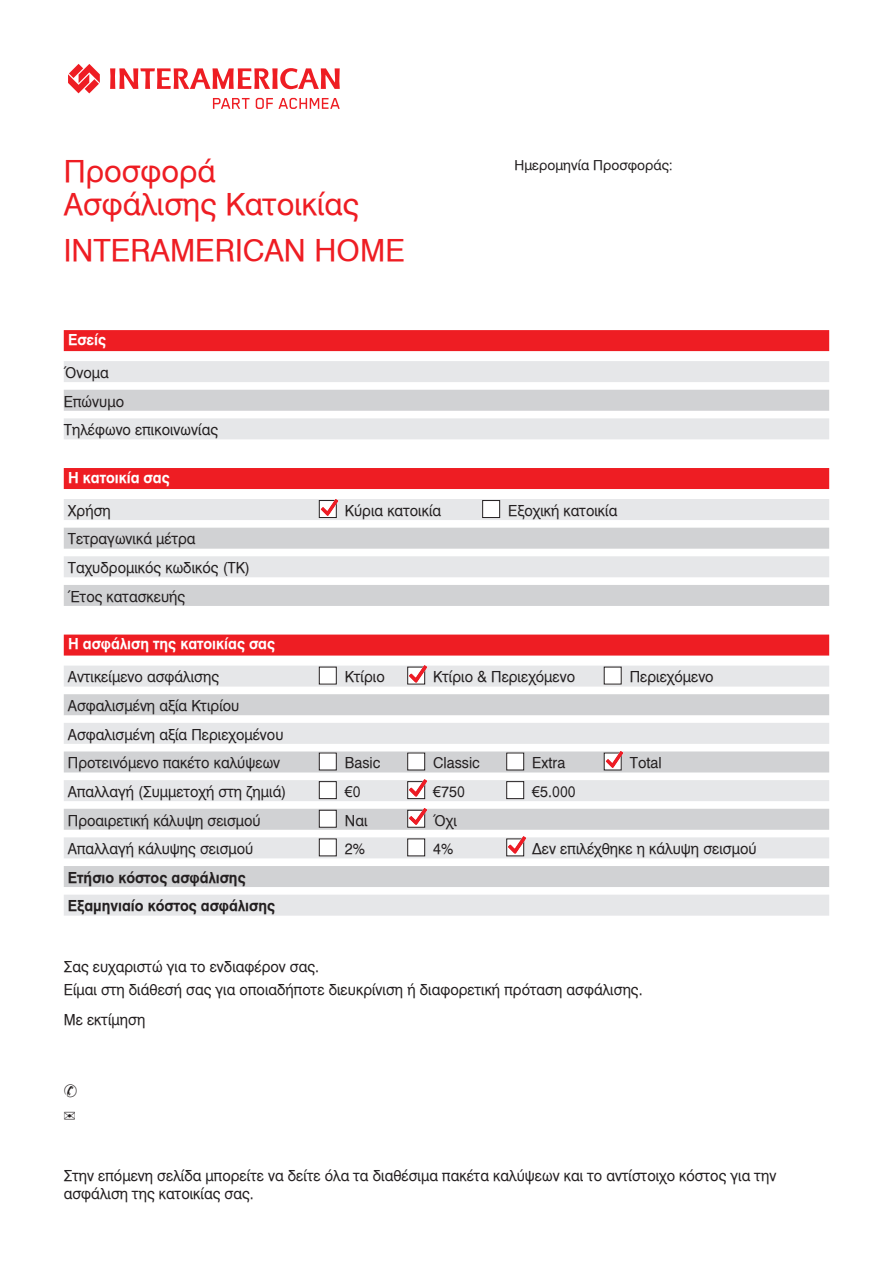
<style>
.page{position:relative;width:893px;height:1263px;background:#fff}
.page>*{position:absolute;margin:0;border:0;box-sizing:border-box;transform-origin:0 0}
.t1{font:30px/33px "UB Helvetica";color:#ee1d23}
.EROTISI_LOYRIDA_10{font:15px "UB Helvetica";color:#231f20;scale:.95 1}
.BODY{font:15px/18px "UB Helvetica";color:#231f20;scale:.95 1}
.EROTISI_LOYRIDA_20{font:15px "UB Helvetica";color:#231f20;scale:.95 1}
.TITLOS-GRAMMI{font:15px "UB Helvetica Bold";color:#fff;scale:.95 1}
.EROTISI_LOYRIDA_10-2{font:15px "UB Helvetica Bold";color:#231f20;scale:.95 1}
.EROTISI_LOYRIDA_20-2{font:15px "UB Helvetica Bold";color:#231f20;scale:.95 1}
.EROTISI_LOYRIDA_10-3{font:15px "Arial";color:#231f20;scale:.95 1}
.t2{font:13.5px "UB Helvetica";color:#231f20}
.s1{font-family:"UB Helvetica"}
.s2{font-family:"Arial"}
</style>
<div class="page">
<div style="left:64px;top:330px;width:765px;height:21px;background:#ee1d23"></div>
<div style="left:64px;top:361px;width:765px;height:21px;background:#e6e7e9"></div>
<div style="left:64px;top:390px;width:765px;height:21px;background:#d1d2d4"></div>
<div style="left:64px;top:418px;width:765px;height:21px;background:#e6e7e9"></div>
<div style="left:64px;top:468px;width:765px;height:21px;background:#ee1d23"></div>
<div style="left:64px;top:499px;width:765px;height:21px;background:#e6e7e9"></div>
<div style="left:64px;top:528px;width:765px;height:21px;background:#d1d2d4"></div>
<div style="left:64px;top:556px;width:765px;height:21px;background:#e6e7e9"></div>
<div style="left:64px;top:585px;width:765px;height:21px;background:#d1d2d4"></div>
<div style="left:64px;top:634px;width:765px;height:21px;background:#ee1d23"></div>
<div style="left:64px;top:666px;width:765px;height:21px;background:#e6e7e9"></div>
<div style="left:64px;top:694px;width:765px;height:21px;background:#d1d2d4"></div>
<div style="left:64px;top:723px;width:765px;height:21px;background:#e6e7e9"></div>
<div style="left:64px;top:751px;width:765px;height:21px;background:#d1d2d4"></div>
<div style="left:64px;top:780px;width:765px;height:21px;background:#e6e7e9"></div>
<div style="left:64px;top:809px;width:765px;height:21px;background:#d1d2d4"></div>
<div style="left:64px;top:837px;width:765px;height:21px;background:#e6e7e9"></div>
<div style="left:64px;top:866px;width:765px;height:21px;background:#d1d2d4"></div>
<div style="left:64px;top:895px;width:765px;height:21px;background:#e6e7e9"></div>
<div style="left:483px;top:500px;width:17px;height:17px;background:#fff"></div>
<div style="left:482px;top:500px;width:18px;height:18px;border:1px solid #231f20"></div>
<div style="left:319px;top:667px;width:17px;height:17px;background:#fff"></div>
<div style="left:319px;top:667px;width:18px;height:17px;border:1px solid #231f20"></div>
<div style="left:604px;top:667px;width:17px;height:17px;background:#fff"></div>
<div style="left:319px;top:753px;width:17px;height:17px;background:#fff"></div>
<div style="left:319px;top:753px;width:18px;height:17px;border:1px solid #231f20"></div>
<div style="left:408px;top:753px;width:17px;height:17px;background:#fff"></div>
<div style="left:407px;top:753px;width:18px;height:17px;border:1px solid #231f20"></div>
<div style="left:507px;top:753px;width:17px;height:17px;background:#fff"></div>
<div style="left:506px;top:753px;width:18px;height:17px;border:1px solid #231f20"></div>
<div style="left:319px;top:782px;width:17px;height:17px;background:#fff"></div>
<div style="left:319px;top:781px;width:18px;height:18px;border:1px solid #231f20"></div>
<div style="left:507px;top:782px;width:17px;height:17px;background:#fff"></div>
<div style="left:506px;top:781px;width:18px;height:18px;border:1px solid #231f20"></div>
<div style="left:319px;top:810px;width:17px;height:17px;background:#fff"></div>
<div style="left:319px;top:810px;width:18px;height:18px;border:1px solid #231f20"></div>
<div style="left:319px;top:839px;width:17px;height:17px;background:#fff"></div>
<div style="left:319px;top:838px;width:18px;height:18px;border:1px solid #231f20"></div>
<div style="left:408px;top:839px;width:17px;height:17px;background:#fff"></div>
<div style="left:407px;top:838px;width:18px;height:18px;border:1px solid #231f20"></div>
<svg style="left:68px;top:64px;width:32px;height:29px"></svg>
<svg style="left:110px;top:68px;width:230px;height:21px"></svg>
<svg style="left:213px;top:98px;width:37px;height:11px"></svg>
<svg style="left:256px;top:98px;width:84px;height:11px"></svg>
<img style="left:318px;top:499px;width:20px;height:19px">
<img style="left:406px;top:665px;width:23px;height:20px">
<img style="left:603px;top:751px;width:23px;height:20px">
<img style="left:407px;top:779px;width:20px;height:20px">
<img style="left:406px;top:808px;width:23px;height:20px">
<img style="left:506px;top:836px;width:20px;height:20px">
<p class="t1" style="left:64px;top:156px;width:297px">Προσφορά<br>Ασφάλισης Κατοικίας</p>
<p class="t1" style="left:64px;top:234px;width:343px">INTERAMERICAN HOME</p>
<p class="t2" style="left:514px;top:157px;width:160px">Ημερομηνία Προσφοράς:</p>
<p class="TITLOS-GRAMMI" style="left:68px;top:331px;width:42px">Εσείς</p>
<p class="EROTISI_LOYRIDA_10" style="left:64px;top:364px;width:49px">Όνομα</p>
<p class="EROTISI_LOYRIDA_20" style="left:64px;top:393px;width:65px">Επώνυμο</p>
<p class="EROTISI_LOYRIDA_10" style="left:64px;top:421px;width:164px">Τηλέφωνο επικοινωνίας</p>
<p class="TITLOS-GRAMMI" style="left:68px;top:469px;width:108px">Η κατοικία σας</p>
<p class="EROTISI_LOYRIDA_10" style="left:68px;top:502px;width:47px">Χρήση</p>
<p class="EROTISI_LOYRIDA_10" style="left:345px;top:502px;width:103px">Κύρια κατοικία</p>
<p class="EROTISI_LOYRIDA_10" style="left:508px;top:502px;width:116px">Εξοχική κατοικία</p>
<p class="EROTISI_LOYRIDA_20" style="left:68px;top:530px;width:136px">Τετραγωνικά μέτρα</p>
<p class="EROTISI_LOYRIDA_10" style="left:68px;top:559px;width:193px">Ταχυδρομικός κωδικός (ΤΚ)</p>
<p class="EROTISI_LOYRIDA_20" style="left:68px;top:588px;width:125px">Έτος κατασκευής</p>
<p class="TITLOS-GRAMMI" style="left:68px;top:635px;width:219px">Η ασφάλιση της κατοικίας σας</p>
<p class="EROTISI_LOYRIDA_10" style="left:68px;top:668px;width:161px">Αντικείμενο ασφάλισης</p>
<p class="EROTISI_LOYRIDA_10" style="left:345px;top:668px;width:43px">Κτίριο</p>
<p class="EROTISI_LOYRIDA_10" style="left:433px;top:668px;width:151px">Κτίριο &amp; Περιεχόμενο</p>
<p class="EROTISI_LOYRIDA_10" style="left:630px;top:668px;width:90px">Περιεχόμενο</p>
<p class="EROTISI_LOYRIDA_20" style="left:68px;top:697px;width:182px">Ασφαλισμένη αξία Κτιρίου</p>
<p class="EROTISI_LOYRIDA_10" style="left:68px;top:726px;width:229px">Ασφαλισμένη αξία Περιεχομένου</p>
<p class="EROTISI_LOYRIDA_20" style="left:68px;top:754px;width:225px">Προτεινόμενο πακέτο καλύψεων</p>
<p class="EROTISI_LOYRIDA_20" style="left:345px;top:754px;width:39px">Basic</p>
<p class="EROTISI_LOYRIDA_20" style="left:433px;top:754px;width:51px">Classic</p>
<p class="EROTISI_LOYRIDA_20" style="left:532px;top:754px;width:36px">Extra</p>
<p class="EROTISI_LOYRIDA_20" style="left:630px;top:754px;width:35px">Total</p>
<p class="EROTISI_LOYRIDA_10" style="left:68px;top:783px;width:231px">Απαλλαγή (Συμμετοχή στη ζημιά)</p>
<p class="EROTISI_LOYRIDA_10-3" style="left:345px;top:782px;width:18px">€<span class="s1">0</span></p>
<p class="EROTISI_LOYRIDA_10" style="left:433px;top:783px;width:35px"><span class="s2">€</span>750</p>
<p class="EROTISI_LOYRIDA_10" style="left:532px;top:783px;width:47px"><span class="s2">€</span>5.000</p>
<p class="EROTISI_LOYRIDA_20" style="left:68px;top:812px;width:205px">Προαιρετική κάλυψη σεισμού</p>
<p class="EROTISI_LOYRIDA_20" style="left:345px;top:812px;width:25px">Ναι</p>
<p class="EROTISI_LOYRIDA_20" style="left:433px;top:812px;width:26px">Όχι</p>
<p class="EROTISI_LOYRIDA_10" style="left:68px;top:840px;width:197px">Απαλλαγή κάλυψης σεισμού</p>
<p class="EROTISI_LOYRIDA_10" style="left:345px;top:840px;width:23px">2%</p>
<p class="EROTISI_LOYRIDA_10" style="left:433px;top:840px;width:23px">4%</p>
<p class="EROTISI_LOYRIDA_10" style="left:532px;top:840px;width:238px">Δεν επιλέχθηκε η κάλυψη σεισμού</p>
<p class="EROTISI_LOYRIDA_20-2" style="left:68px;top:868px;width:189px">Ετήσιο κόστος ασφάλισης</p>
<p class="EROTISI_LOYRIDA_10-2" style="left:68px;top:897px;width:220px">Εξαμηνιαίο κόστος ασφάλισης</p>
<p class="BODY" style="left:64px;top:958px;width:270px">Σας ευχαριστώ για το ενδιαφέρον σας.</p>
<p class="BODY" style="left:64px;top:980px;width:611px">Είμαι στη διάθεσή σας για οποιαδήποτε διευκρίνιση ή διαφορετική πρόταση ασφάλισης.</p>
<p class="BODY" style="left:64px;top:1011px;width:87px">Με εκτίμηση</p>
<p class="BODY" style="left:64px;top:1167px;width:751px">Στην επόμενη σελίδα μπορείτε να δείτε όλα τα διαθέσιμα πακέτα καλύψεων και το αντίστοιχο κόστος για την ασφάλιση της κατοικίας σας.</p>
</div>
